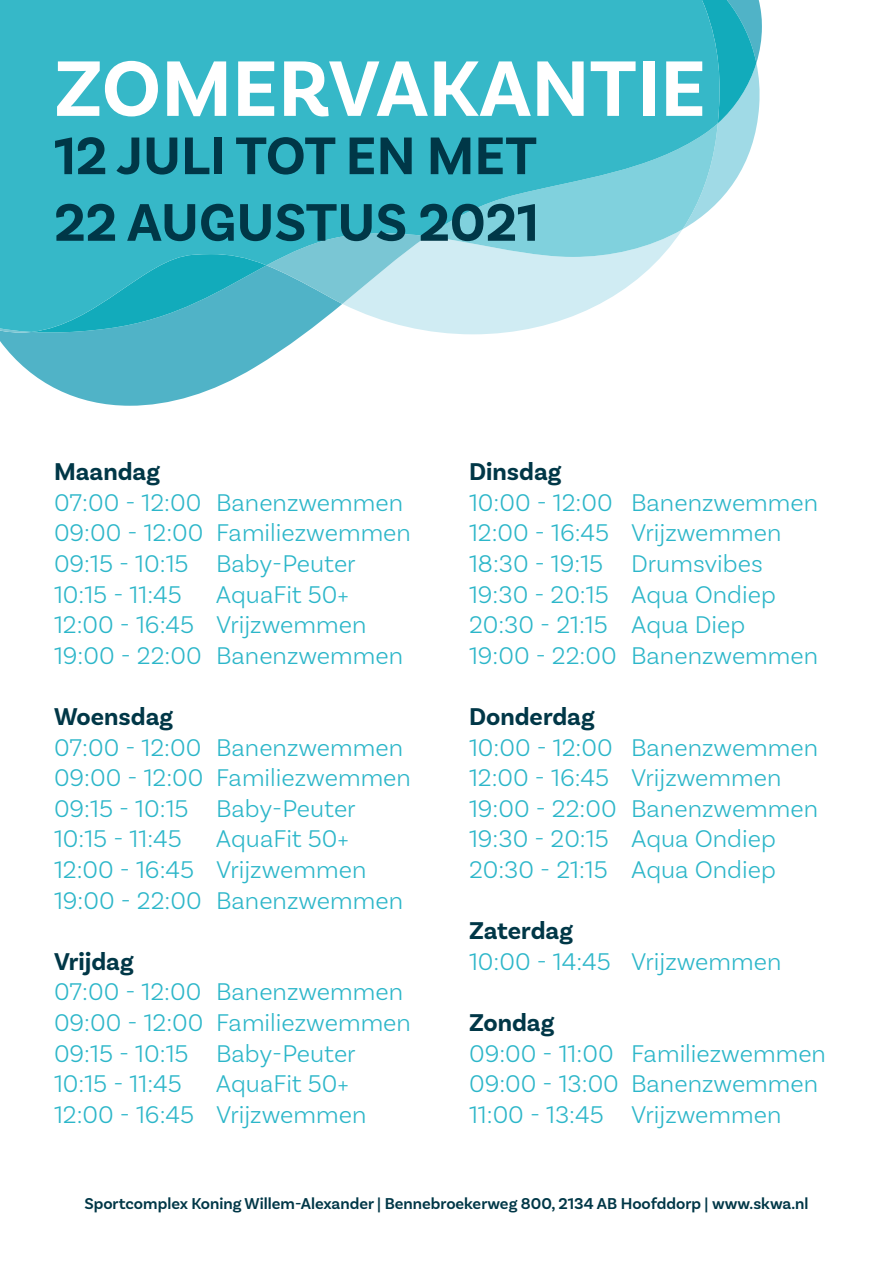
<style>
.page{position:relative;width:893px;height:1263px;background:#fff}
.page>*{position:absolute;margin:0;border:0;box-sizing:border-box;transform-origin:0 0}
.t1{font:700 82.5px "Basic Sans";letter-spacing:.005em;color:#fff}
.t2{font:700 55.5px/66.6px "Basic Sans";letter-spacing:.005em;color:#003747}
.Tijd___activiteit{font:300 25.5px "Basic Sans";color:#2cb6c9}
.Dag{font:700 25.5px "Basic Sans";color:#003747}
.t3{font:600 16.5px "Basic Sans";color:#003747}
</style>
<div class="page">
<svg style="left:0;top:6px;width:762px;height:400px"></svg>
<svg style="left:722px;top:0;width:34px;height:332px"></svg>
<svg style="left:0;top:0;width:722px;height:332px;background:#54c1cf"></svg>
<p class="t1" style="left:54px;top:38px;width:653px">ZOMERVAKANTIE</p>
<p class="t2" style="left:54px;top:123px;width:486px">12 JULI TOT EN MET<br>22 AUGUSTUS 2021</p>
<p class="Dag" style="left:54px;top:456px;width:107px">Maandag</p>
<p class="Tijd___activiteit" style="left:54px;top:487px;width:351px">07:00 - 12:00 Banenzwemmen</p>
<p class="Tijd___activiteit" style="left:54px;top:518px;width:358px">09:00 - 12:00 Familiezwemmen</p>
<p class="Tijd___activiteit" style="left:54px;top:548px;width:303px">09:15 - 10:15 Baby-Peuter</p>
<p class="Tijd___activiteit" style="left:54px;top:579px;width:129px">10:15 - 11:45</p>
<p class="Tijd___activiteit" style="left:216px;top:579px;width:135px">AquaFit 50+</p>
<p class="Tijd___activiteit" style="left:54px;top:609px;width:314px">12:00 - 16:45 Vrijzwemmen</p>
<p class="Tijd___activiteit" style="left:54px;top:640px;width:351px">19:00 - 22:00 Banenzwemmen</p>
<p class="Dag" style="left:54px;top:701px;width:121px">Woensdag</p>
<p class="Tijd___activiteit" style="left:54px;top:732px;width:351px">07:00 - 12:00 Banenzwemmen</p>
<p class="Tijd___activiteit" style="left:54px;top:762px;width:358px">09:00 - 12:00 Familiezwemmen</p>
<p class="Tijd___activiteit" style="left:54px;top:793px;width:303px">09:15 - 10:15 Baby-Peuter</p>
<p class="Tijd___activiteit" style="left:54px;top:824px;width:129px">10:15 - 11:45</p>
<p class="Tijd___activiteit" style="left:216px;top:824px;width:135px">AquaFit 50+</p>
<p class="Tijd___activiteit" style="left:54px;top:854px;width:314px">12:00 - 16:45 Vrijzwemmen</p>
<p class="Tijd___activiteit" style="left:54px;top:885px;width:351px">19:00 - 22:00 Banenzwemmen</p>
<p class="Dag" style="left:54px;top:946px;width:81px">Vrijdag</p>
<p class="Tijd___activiteit" style="left:54px;top:977px;width:351px">07:00 - 12:00 Banenzwemmen</p>
<p class="Tijd___activiteit" style="left:54px;top:1007px;width:358px">09:00 - 12:00 Familiezwemmen</p>
<p class="Tijd___activiteit" style="left:54px;top:1038px;width:303px">09:15 - 10:15 Baby-Peuter</p>
<p class="Tijd___activiteit" style="left:54px;top:1068px;width:129px">10:15 - 11:45</p>
<p class="Tijd___activiteit" style="left:216px;top:1068px;width:135px">AquaFit 50+</p>
<p class="Tijd___activiteit" style="left:54px;top:1099px;width:314px">12:00 - 16:45 Vrijzwemmen</p>
<p class="Dag" style="left:469px;top:456px;width:94px">Dinsdag</p>
<p class="Tijd___activiteit" style="left:469px;top:487px;width:351px">10:00 - 12:00 Banenzwemmen</p>
<p class="Tijd___activiteit" style="left:469px;top:518px;width:314px">12:00 - 16:45 Vrijzwemmen</p>
<p class="Tijd___activiteit" style="left:469px;top:548px;width:295px">18:30 - 19:15 Drumsvibes</p>
<p class="Tijd___activiteit" style="left:469px;top:579px;width:308px">19:30 - 20:15 Aqua Ondiep</p>
<p class="Tijd___activiteit" style="left:469px;top:609px;width:278px">20:30 - 21:15 Aqua Diep</p>
<p class="Tijd___activiteit" style="left:469px;top:640px;width:351px">19:00 - 22:00 Banenzwemmen</p>
<p class="Dag" style="left:469px;top:701px;width:127px">Donderdag</p>
<p class="Tijd___activiteit" style="left:469px;top:732px;width:351px">10:00 - 12:00 Banenzwemmen</p>
<p class="Tijd___activiteit" style="left:469px;top:762px;width:314px">12:00 - 16:45 Vrijzwemmen</p>
<p class="Tijd___activiteit" style="left:469px;top:793px;width:351px">19:00 - 22:00 Banenzwemmen</p>
<p class="Tijd___activiteit" style="left:469px;top:824px;width:308px">19:30 - 20:15 Aqua Ondiep</p>
<p class="Tijd___activiteit" style="left:469px;top:854px;width:308px">20:30 - 21:15 Aqua Ondiep</p>
<p class="Dag" style="left:469px;top:915px;width:105px">Zaterdag</p>
<p class="Tijd___activiteit" style="left:469px;top:946px;width:314px">10:00 - 14:45 Vrijzwemmen</p>
<p class="Dag" style="left:469px;top:1007px;width:87px">Zondag</p>
<p class="Tijd___activiteit" style="left:469px;top:1038px;width:358px">09:00 - 11:00 Familiezwemmen</p>
<p class="Tijd___activiteit" style="left:469px;top:1068px;width:351px">09:00 - 13:00 Banenzwemmen</p>
<p class="Tijd___activiteit" style="left:469px;top:1099px;width:314px">11:00 - 13:45 Vrijzwemmen</p>
<p class="t3" style="left:84px;top:1193px;width:726px">Sportcomplex Koning Willem-Alexander | Bennebroekerweg 800, 2134 AB Hoofddorp | www.skwa.nl</p>
</div>
